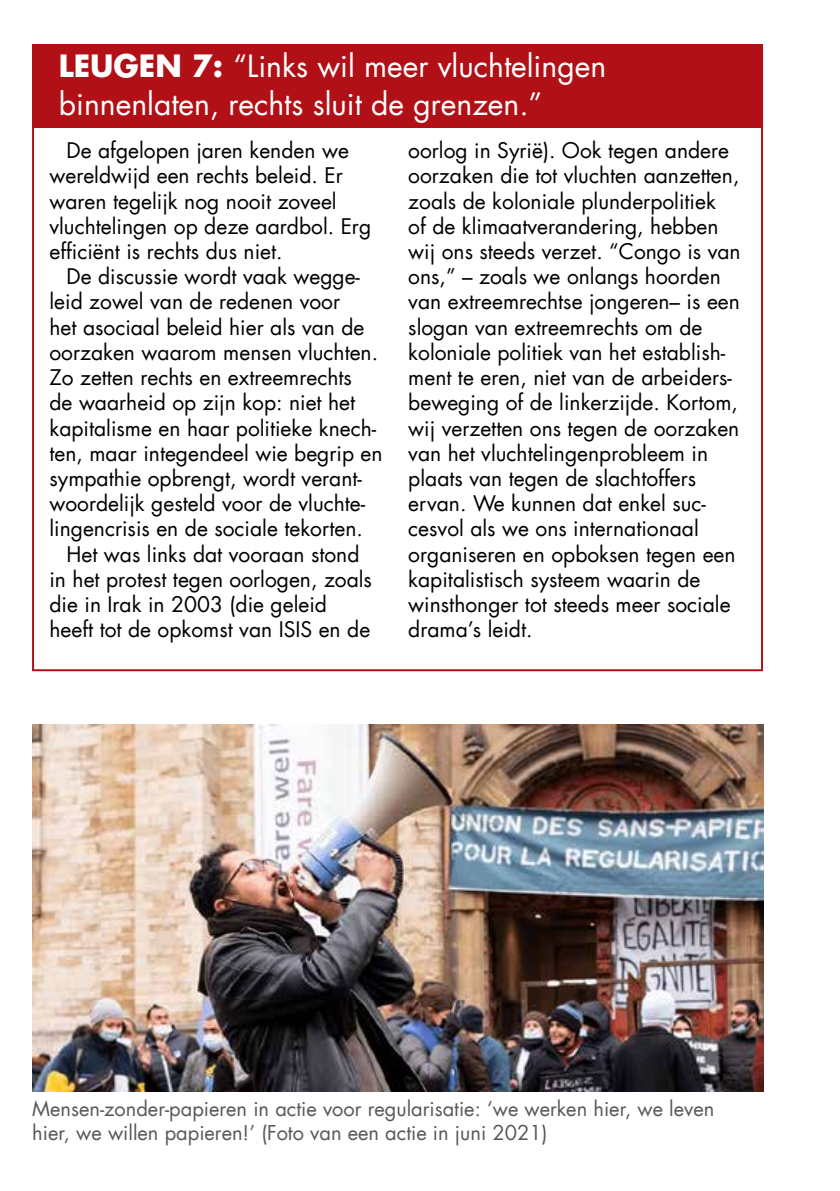
<style>
.page{position:relative;width:840px;height:1191px;background:#fff}
.page>*{position:absolute;margin:0;border:0;box-sizing:border-box;transform-origin:0 0}
.t1{font:30px/38px "Futura LT";color:#fff}
.t2{font:21px/25.2px "Futura LT";color:#000}
.t3{font:20px/24px "Futura LT";color:#58595b}
.s1{font-weight:700}
</style>
<div class="page">
<div style="left:32px;top:44px;width:730px;height:84px;background:#b11116"></div>
<img style="left:32px;top:724px;width:730px;height:367px">
<h1 class="t1" style="left:59px;top:47px;width:548px"><span class="s1">LEUGEN 7:</span> “Links wil meer vluchtelingen binnenlaten, rechts sluit de grenzen.”</h1>
<p class="t2" style="left:49px;top:138px;width:323px;text-indent:17px">De afgelopen jaren kenden we wereldwijd een rechts beleid. Er waren tegelijk nog nooit zoveel vluchtelingen op deze aardbol. Erg efficiënt is rechts dus niet.</p>
<p class="t2" style="left:66px;top:264px;width:295px">De discussie wordt vaak wegge-</p>
<p class="t2" style="left:49px;top:289px;width:292px">leid zowel van de redenen voor</p>
<p class="t2" style="left:49px;top:314px;width:316px">het asociaal beleid hier als van de</p>
<p class="t2" style="left:49px;top:340px;width:330px">oorzaken waarom mensen vluchten.</p>
<p class="t2" style="left:49px;top:365px;width:304px">Zo zetten rechts en extreemrechts</p>
<p class="t2" style="left:49px;top:390px;width:307px">de waarheid op zijn kop: niet het</p>
<p class="t2" style="left:49px;top:415px;width:328px">kapitalisme en haar politieke knech-</p>
<p class="t2" style="left:49px;top:440px;width:334px">ten, maar integendeel wie begrip en</p>
<p class="t2" style="left:49px;top:466px;width:314px">sympathie opbrengt, wordt verant-</p>
<p class="t2" style="left:49px;top:491px;width:317px">woordelijk gesteld voor de vluchte-</p>
<p class="t2" style="left:49px;top:516px;width:315px">lingencrisis en de sociale tekorten.</p>
<p class="t2" style="left:66px;top:541px;width:294px">Het was links dat vooraan stond</p>
<p class="t2" style="left:49px;top:566px;width:324px">in het protest tegen oorlogen, zoals</p>
<p class="t2" style="left:49px;top:592px;width:279px">die in Irak in 2003 (die geleid</p>
<p class="t2" style="left:49px;top:617px;width:322px">heeft tot de opkomst van ISIS en de</p>
<p class="t2" style="left:408px;top:138px;width:334px">oorlog in Syrië). Ook tegen andere oorzaken die tot vluchten aanzetten, zoals de koloniale plunderpolitiek<br>of de klimaatverandering, hebben wij ons steeds verzet. “Congo is van ons,” – zoals we onlangs hoorden van extreemrechtse jongeren– is een slogan van extreemrechts om de koloniale politiek van het establish&shy;ment te eren, niet van de arbeiders&shy;beweging of de linkerzijde. Kortom, wij verzetten ons tegen de oorzaken van het vluchtelingenprobleem in plaats van tegen de slachtoffers ervan. We kunnen dat enkel suc&shy;cesvol als we ons internationaal organiseren en opboksen tegen een kapitalistisch systeem waarin de winsthonger tot steeds meer sociale drama’s leidt.</p>
<p class="t3" style="left:32px;top:1096px;width:683px">Mensen-zonder-papieren in actie voor regularisatie: ‘we werken hier, we leven hier, we willen papieren!’ (Foto van een actie in juni 2021)</p>
</div>
